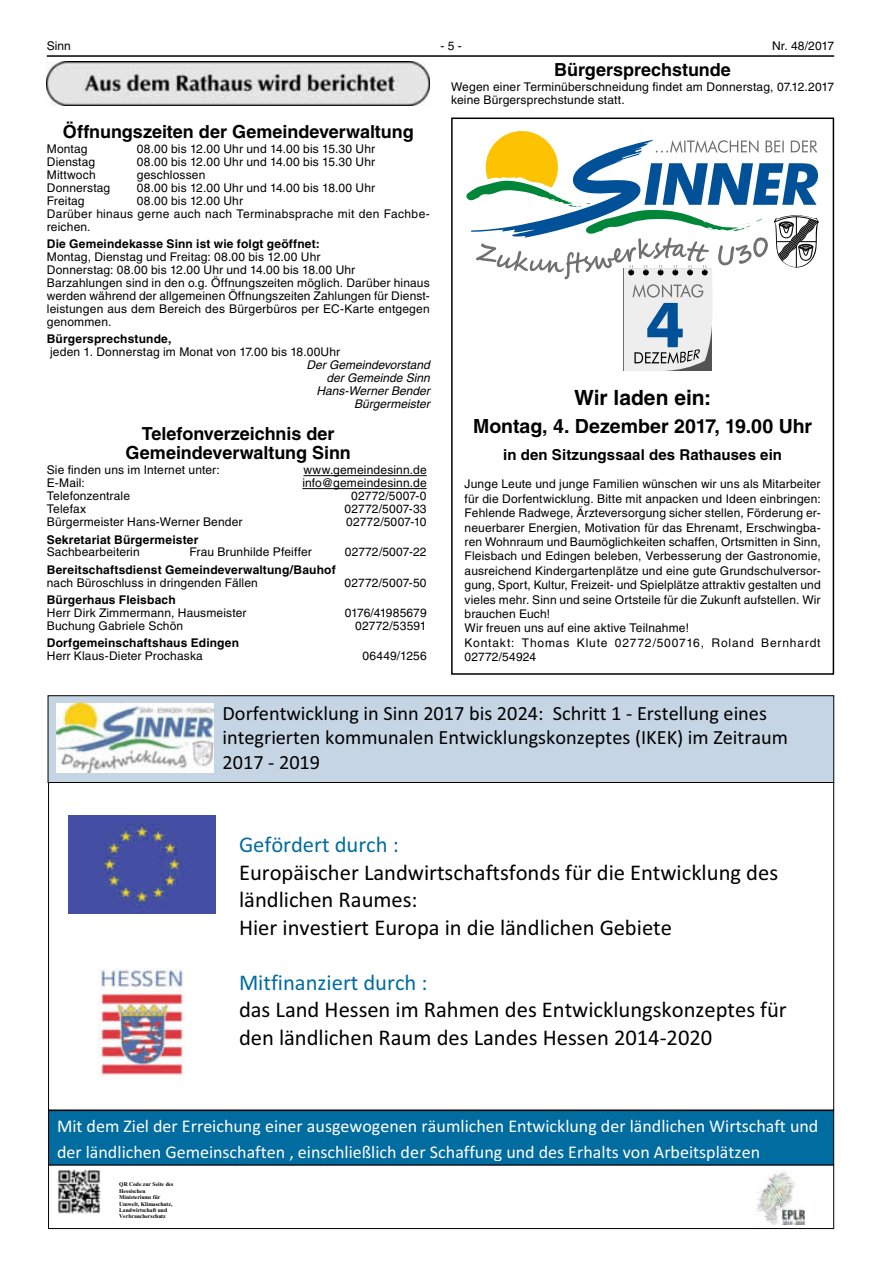
<style>
.page{position:relative;width:881px;height:1263px;background:#fff}
.page>*{position:absolute;margin:0;border:0;box-sizing:border-box;transform-origin:0 0}
.t1{font:22.5px/27.5px "Calibri";color:#000}
.t2{font:22.5px "Calibri";color:#006ca0}
.t3{font:700 21px "Helvetica LT";letter-spacing:-.005em;color:#000}
.t4{font:20.25px/24.8px "Calibri";color:#000}
.t5{font:700 19.5px "Helvetica LT";color:#000}
.t6{font:18px/25.3px "Calibri";color:#fff}
.t7{font:700 18px/19.5px "Helvetica LT";letter-spacing:-.005em;color:#000;text-align:center}
.t8{font:700 15px "Helvetica LT";letter-spacing:.005em;color:#000}
.t9{font:12px/14.4px "Helvetica LT";letter-spacing:.015em;color:#000}
.t10{font:700 12px "Helvetica LT";letter-spacing:.015em;color:#000}
.t11{font:italic 12px/12.9px "Helvetica LT";color:#000;text-align:right}
.t12{font:12px "Helvetica LT";letter-spacing:-.005em;color:#000}
.t13{font:700 5.7px/6.4px "Times New Roman";letter-spacing:-.005em;color:#000}
</style>
<div class="page">
<hr style="left:47px;top:55px;width:786px;height:2px;background:#000">
<div style="left:48px;top:696px;width:785px;height:86px;background:#c5d5e4"></div>
<div style="left:48px;top:695px;width:785px;height:88px;border:1px solid #000"></div>
<img style="left:68px;top:816px;width:147px;height:97px">
<img style="left:99px;top:968px;width:85px;height:109px">
<div style="left:48px;top:1110px;width:785px;height:55px;background:#006ca0"></div>
<div style="left:48px;top:1110px;width:785px;height:55px;border:1px solid #000"></div>
<div style="left:48px;top:1165px;width:785px;height:64px;border:1px solid #000"></div>
<img style="left:57px;top:1169px;width:44px;height:44px">
<img style="left:57px;top:704px;width:157px;height:68px">
<img style="left:756px;top:1170px;width:48px;height:54px">
<hr style="left:303px;top:475px;width:123px;height:1px;background:#000">
<hr style="left:302px;top:488px;width:124px;height:1px;background:#000">
<img style="left:47px;top:62px;width:382px;height:44px">
<svg style="left:466px;top:131px;width:352px;height:240px"></svg>
<div style="left:451px;top:118px;width:382px;height:557px;border:2px solid #000"></div>
<p class="t9" style="left:47px;top:39px;width:26px">Sinn</p>
<p class="t9" style="left:440px;top:39px;width:23px">-5-</p>
<p class="t9" style="left:771px;top:39px;width:63px">Nr. 48/2017</p>
<h3 class="t7" style="left:63px;top:124px;width:352px">Öffnungszeiten der Gemeindeverwaltung</h3>
<p class="t9" style="left:47px;top:143px;width:42px">Montag</p>
<p class="t9" style="left:137px;top:143px;width:240px">08.00 bis 12.00 Uhr und 14.00 bis 15.30 Uhr</p>
<p class="t9" style="left:47px;top:156px;width:50px">Dienstag</p>
<p class="t9" style="left:137px;top:156px;width:240px">08.00 bis 12.00 Uhr und 14.00 bis 15.30 Uhr</p>
<p class="t9" style="left:47px;top:169px;width:50px">Mittwoch</p>
<p class="t9" style="left:137px;top:169px;width:70px">geschlossen</p>
<p class="t9" style="left:47px;top:182px;width:65px">Donnerstag</p>
<p class="t9" style="left:137px;top:182px;width:240px">08.00 bis 12.00 Uhr und 14.00 bis 18.00 Uhr</p>
<p class="t9" style="left:47px;top:194px;width:39px">Freitag</p>
<p class="t9" style="left:47px;top:195px;width:384px;line-height:12.9px;text-indent:90px">08.00 bis 12.00 Uhr<br>Darüber hinaus gerne auch nach Terminabsprache mit den Fachbe&shy;reichen.</p>
<p class="t10" style="left:47px;top:239px;width:274px">Die Gemeindekasse Sinn ist wie folgt geöffnet:</p>
<p class="t9" style="left:47px;top:251px;width:384px;line-height:12.9px">Montag, Dienstag und Freitag: 08.00 bis 12.00 Uhr<br>Donnerstag: 08.00 bis 12.00 Uhr und 14.00 bis 18.00 Uhr Barzahlungen sind in den o.g. Öffnungszeiten möglich. Darüber hinaus werden während der allgemeinen Öffnungszeiten Zahlungen für Dienst&shy;leistungen aus dem Bereich des Bürgerbüros per EC-Karte entgegen genommen.</p>
<p class="t10" style="left:47px;top:334px;width:126px">Bürgersprechstunde,</p>
<p class="t9" style="left:50px;top:346px;width:291px">jeden 1. Donnerstag im Monat von 17.00 bis 18.00Uhr</p>
<p class="t11" style="left:306px;top:358px;width:125px">Der Gemeindevorstand der Gemeinde Sinn<br>Hans-Werner Bender<br>Bürgermeister</p>
<h3 class="t7" style="left:126px;top:426px;width:227px">Telefonverzeichnis der<br>Gemeindeverwaltung Sinn</h3>
<p class="t9" style="left:47px;top:464px;width:174px">Sie finden uns im Internet unter:</p>
<p class="t9" style="left:303px;top:464px;width:125px">www.gemeindesinn.de</p>
<p class="t9" style="left:47px;top:477px;width:39px">E-Mail:</p>
<p class="t9" style="left:302px;top:477px;width:126px">info@gemeindesinn.de</p>
<p class="t9" style="left:47px;top:490px;width:85px">Telefonzentrale</p>
<p class="t9" style="left:351px;top:490px;width:77px">02772/5007-0</p>
<p class="t9" style="left:47px;top:503px;width:41px">Telefax</p>
<p class="t9" style="left:344px;top:503px;width:84px">02772/5007-33</p>
<p class="t9" style="left:47px;top:516px;width:197px">Bürgermeister Hans-Werner Bender</p>
<p class="t9" style="left:346px;top:516px;width:82px">02772/5007-10</p>
<p class="t10" style="left:47px;top:535px;width:153px">Sekretariat Bürgermeister</p>
<p class="t9" style="left:47px;top:546px;width:94px">Sachbearbeiterin</p>
<p class="t9" style="left:189px;top:546px;width:124px">Frau Brunhilde Pfeiffer</p>
<p class="t9" style="left:344px;top:546px;width:83px">02772/5007-22</p>
<p class="t10" style="left:47px;top:565px;width:290px">Bereitschaftsdienst Gemeindeverwaltung/Bauhof</p>
<p class="t9" style="left:47px;top:576px;width:212px">nach Büroschluss in dringenden Fällen</p>
<p class="t9" style="left:344px;top:576px;width:84px">02772/5007-50</p>
<p class="t10" style="left:47px;top:595px;width:130px">Bürgerhaus Fleisbach</p>
<p class="t9" style="left:47px;top:606px;width:201px">Herr Dirk Zimmermann, Hausmeister</p>
<p class="t12" style="left:344px;top:608px;width:83px">0176/41985679</p>
<p class="t9" style="left:47px;top:619px;width:138px">Buchung Gabriele Schön</p>
<p class="t9" style="left:355px;top:619px;width:73px">02772/53591</p>
<p class="t10" style="left:47px;top:638px;width:194px">Dorfgemeinschaftshaus Edingen</p>
<p class="t9" style="left:47px;top:650px;width:157px">Herr Klaus-Dieter Prochaska</p>
<p class="t9" style="left:362px;top:650px;width:66px">06449/1256</p>
<h3 class="t7" style="left:554px;top:61px;width:178px">Bürgersprechstunde</h3>
<p class="t9" style="left:451px;top:81px;width:384px;line-height:12.9px">Wegen einer Terminüberschneidung findet am Donnerstag, 07.12.2017 keine Bürgersprechstunde statt.</p>
<h2 class="t3" style="left:574px;top:389px;width:138px">Wir laden ein:</h2>
<h3 class="t5" style="left:473px;top:419px;width:340px">Montag, 4. Dezember 2017, 19.00 Uhr</h3>
<p class="t8" style="left:503px;top:448px;width:280px">in den Sitzungssaal des Rathauses ein</p>
<p class="t9" style="left:464px;top:478px;width:357px">Junge Leute und junge Familien wünschen wir uns als Mitarbeiter für die Dorfentwicklung. Bitte mit anpacken und Ideen einbringen:<br>Fehlende Radwege, Ärzteversorgung sicher stellen, Förderung er&shy;neuerbarer Energien, Motivation für das Ehrenamt, Erschwingba&shy;ren Wohnraum und Baumöglichkeiten schaffen, Ortsmitten in Sinn, Fleisbach und Edingen beleben, Verbesserung der Gastronomie, ausreichend Kindergartenplätze und eine gute Grundschulversor&shy;gung, Sport, Kultur, Freizeit- und Spielplätze attraktiv gestalten und vieles mehr. Sinn und seine Ortsteile für die Zukunft aufstellen. Wir brauchen Euch!<br>Wir freuen uns auf eine aktive Teilnahme!<br>Kontakt: Thomas Klute 02772/500716, Roland Bernhardt 02772/54924</p>
<h3 class="t4" style="left:222px;top:700px;width:566px">Dorfentwicklung in Sinn 2017 bis 2024: Schritt 1 - Erstellung eines integrierten kommunalen Entwicklungskonzeptes (IKEK) im Zeitraum<br>2017 - 2019</h3>
<h1 class="t2" style="left:239px;top:829px;width:161px">Gefördert durch :</h1>
<h1 class="t1" style="left:239px;top:858px;width:540px">Europäischer Landwirtschaftsfonds für die Entwicklung des ländlichen Raumes:<br>Hier investiert Europa in die ländlichen Gebiete</h1>
<h1 class="t2" style="left:239px;top:966px;width:190px">Mitfinanziert durch :</h1>
<h1 class="t1" style="left:239px;top:995px;width:549px">das Land Hessen im Rahmen des Entwicklungskonzeptes für den ländlichen Raum des Landes Hessen 2014-2020</h1>
<h3 class="t6" style="left:57px;top:1113px;width:762px">Mit dem Ziel der Erreichung einer ausgewogenen räumlichen Entwicklung der ländlichen Wirtschaft und der ländlichen Gemeinschaften , einschließlich der Schaffung und des Erhalts von Arbeitsplätzen</h3>
<p class="t13" style="left:119px;top:1181px;width:56px">QR Code zur Seite des<br>Hessischen<br>Ministeriums für<br>Umwelt, Klimaschutz,<br>Landwirtschaft und<br>Verbraucherschutz</p>
</div>
